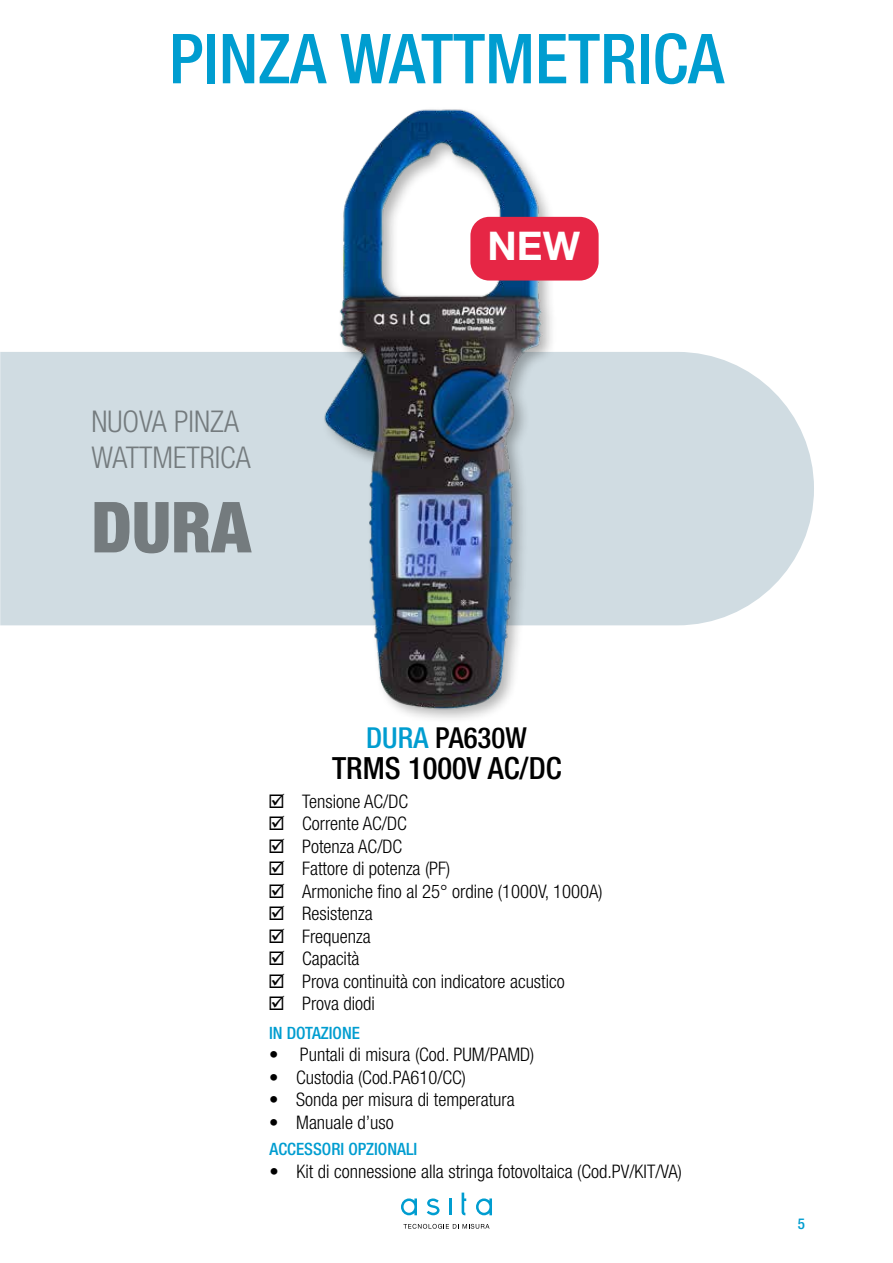
<style>
.page{position:relative;width:893px;height:1263px;background:#fff}
.page>*{position:absolute;margin:0;border:0;box-sizing:border-box;transform-origin:0 0}
.t1{font:900 condensed 70.5px "Helvetica Neue LT Std";color:#747b7e}
.t2{font:500 condensed 69px "Helvetica Neue LT Std";color:#009dd0}
.t3{font:700 39.6px "Helvetica Neue LT Std";color:#fff}
.t4{font:500 condensed 30.6px "Helvetica Neue LT Std";color:#000}
.t5{font:300 condensed 30px/36px "Helvetica Neue LT Std";color:#747b7e}
.t6{font:500 condensed 28.95px "Helvetica Neue LT Std";color:#000}
.t7{font:300 condensed 18.75px/22.5px "Helvetica Neue LT Std";color:#000}
.t8{font:500 condensed 16.95px "Helvetica Neue LT Std";color:#009dd0}
.t9{font:500 condensed 15px "Helvetica Neue LT Std";color:#009dd0}
.s1{color:#009dd0}
</style>
<div class="page">
<div style="left:0;top:352px;width:814px;height:273px;background:#d0dce2"></div>
<img style="left:316px;top:109px;width:253px;height:609px">
<div style="left:470px;top:217px;width:129px;height:64px;background:#e62645;border-radius:19px"></div>
<svg style="left:401px;top:1198px;width:16px;height:17px"></svg>
<svg style="left:427px;top:1198px;width:13px;height:17px"></svg>
<hr style="left:449px;top:1198px;width:3px;height:17px;background:#009dd0">
<svg style="left:462px;top:1192px;width:4px;height:23px"></svg>
<svg style="left:476px;top:1198px;width:16px;height:17px"></svg>
<svg style="left:403px;top:1224px;width:86px;height:5px"></svg>
<h2 class="t2" style="left:169px;top:18px;width:557px">PINZA WATTMETRICA</h2>
<h3 class="t5" style="left:91px;top:403px;width:161px">NUOVA PINZA<br>WATTMETRICA</h3>
<h1 class="t1" style="left:91px;top:484px;width:161px">DURA</h1>
<h3 class="t3" style="left:487px;top:221px;width:94px">NEW</h3>
<h3 class="t6" style="left:366px;top:720px;width:162px"><span class="s1">DURA</span> PA630W</h3>
<h3 class="t4" style="left:332px;top:750px;width:231px">TRMS 1000V AC/DC</h3>
<p class="t7" style="left:302px;top:790px;width:302px">Tensione AC/DC<br>Corrente AC/DC<br>Potenza AC/DC<br>Fattore di potenza (PF)<br>Armoniche fino al 25° ordine (1000V, 1000A)<br>Resistenza<br>Frequenza<br>Capacità<br>Prova continuità con indicatore acustico<br>Prova diodi</p>
<p class="t8" style="left:269px;top:1023px;width:92px">IN DOTAZIONE</p>
<p class="t7" style="left:269px;top:1043px;width:267px">• Puntali di misura (Cod. PUM/PAMD)</p>
<p class="t7" style="left:269px;top:1066px;width:198px">• Custodia (Cod.PA610/CC)</p>
<p class="t7" style="left:269px;top:1088px;width:247px">• Sonda per misura di temperatura</p>
<p class="t7" style="left:269px;top:1111px;width:126px">• Manuale d’uso</p>
<p class="t8" style="left:270px;top:1139px;width:149px">ACCESSORI OPZIONALI</p>
<p class="t7" style="left:270px;top:1159px;width:414px">• Kit di connessione alla stringa fotovoltaica (Cod.PV/KIT/VA)</p>
<p class="t9" style="left:798px;top:1214px;width:9px">5</p>
</div>
